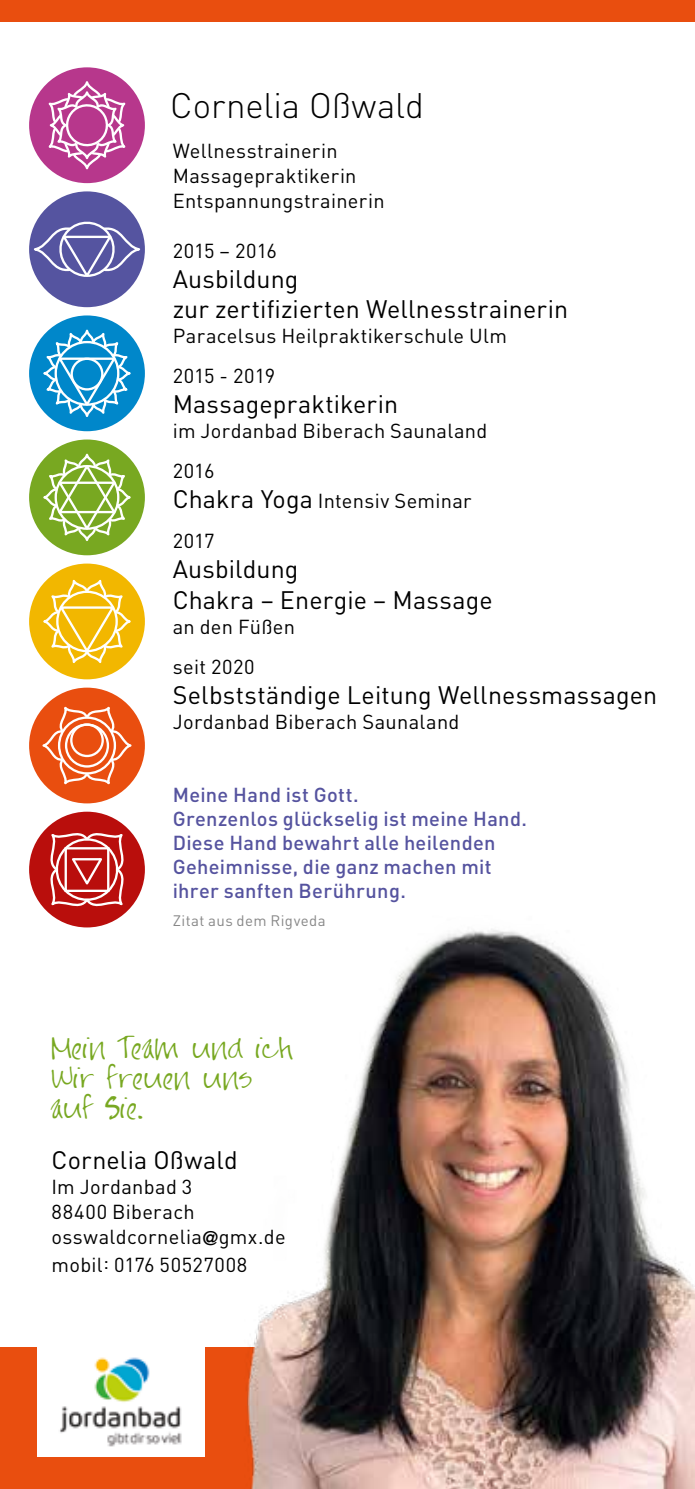
<style>
.page{position:relative;width:695px;height:1489px;background:#fff}
.page>*{position:absolute;margin:0;border:0;box-sizing:border-box;transform-origin:0 0}
.t1{font:300 35px "DIN";letter-spacing:-.005em;color:#000}
.t2{font:25px/30px "DIN";letter-spacing:.005em;color:#000}
.t3{font:25px/30px "Jayne Print Hand";color:#78a821}
.t4{font:20px/25px "DIN";letter-spacing:.015em;color:#000}
.t5{font:500 20px/24px "DIN";letter-spacing:.015em;color:#55539f}
.t6{font:15px "DIN";letter-spacing:.03em;color:#878787}
.s1{font-size:25px}
.s2{font-family:"Frutiger LT";font-weight:700;font-stretch:condensed}
</style>
<div class="page">
<div style="left:0;top:1346px;width:694px;height:142px;background:#e94e0f"></div>
<div style="left:0;top:0;width:694px;height:21px;background:#e94e0f"></div>
<img style="left:215px;top:929px;width:479px;height:559px">
<div style="left:29px;top:811px;width:116px;height:116px;background:#b90e0c;border-radius:50%"></div>
<div style="left:29px;top:687px;width:116px;height:116px;background:#e94e0f;border-radius:50%"></div>
<div style="left:29px;top:563px;width:116px;height:116px;background:#f2b700;border-radius:50%"></div>
<div style="left:29px;top:439px;width:116px;height:116px;background:#78a821;border-radius:50%"></div>
<div style="left:29px;top:191px;width:116px;height:116px;background:#5554a0;border-radius:50%"></div>
<div style="left:29px;top:67px;width:116px;height:116px;background:#b7378c;border-radius:50%"></div>
<svg style="left:45px;top:827px;width:84px;height:84px"></svg>
<svg style="left:34px;top:699px;width:106px;height:92px"></svg>
<svg style="left:34px;top:570px;width:106px;height:102px"></svg>
<svg style="left:34px;top:444px;width:106px;height:107px"></svg>
<svg style="left:31px;top:317px;width:112px;height:112px"></svg>
<svg style="left:29px;top:217px;width:116px;height:63px"></svg>
<svg style="left:41px;top:73px;width:92px;height:105px"></svg>
<img style="left:38px;top:1346px;width:166px;height:109px">
<h1 class="t1" style="left:170px;top:84px;width:255px">Cornelia Oßwald</h1>
<p class="t4" style="left:173px;top:138px;width:213px">Wellnesstrainerin<br>Massagepraktikerin<br>Entspannungstrainerin</p>
<p class="t4" style="left:173px;top:238px;width:106px">2015 – 2016</p>
<p class="t2" style="left:173px;top:264px;width:397px">Ausbildung<br>zur zertifizierten Wellnesstrainerin</p>
<p class="t4" style="left:173px;top:316px;width:336px;line-height:40px">Paracelsus Heilpraktikerschule Ulm<br>2015 - 2019</p>
<p class="t2" style="left:173px;top:389px;width:227px">Massagepraktikerin</p>
<p class="t4" style="left:173px;top:411px;width:316px;line-height:40px">im Jordanbad Biberach Saunaland<br>2016</p>
<p class="t4" style="left:173px;top:481px;width:300px;line-height:40px"><span class="s1">Chakra Yoga</span> Intensiv Seminar<br>2017</p>
<p class="t2" style="left:173px;top:554px;width:321px">Ausbildung<br>Chakra – Energie – Massage</p>
<p class="t4" style="left:173px;top:606px;width:124px;line-height:40px">an den Füßen seit 2020</p>
<p class="t2" style="left:173px;top:679px;width:486px">Selbstständige Leitung Wellnessmassagen</p>
<p class="t4" style="left:173px;top:708px;width:288px">Jordanbad Biberach Saunaland</p>
<p class="t5" style="left:173px;top:782px;width:356px">Meine Hand ist Gott.<br>Grenzenlos glückselig ist meine Hand.<br>Diese Hand bewahrt alle heilenden<br>Geheimnisse, die ganz machen mit ihrer sanften Berührung.</p>
<p class="t6" style="left:173px;top:911px;width:154px">Zitat aus dem Rigveda</p>
<p class="t3" style="left:51px;top:1033px;width:243px">Mein Team und ich<br>Wir freuen uns auf Sie.</p>
<p class="t2" style="left:51px;top:1144px;width:188px">Cornelia Oßwald</p>
<p class="t4" style="left:51px;top:1173px;width:236px">Im Jordanbad 3<br>88400 Biberach osswaldcornelia<span class="s2">@</span>gmx.de</p>
<p class="t4" style="left:51px;top:1251px;width:197px">mobil: 0176 50527008</p>
</div>
